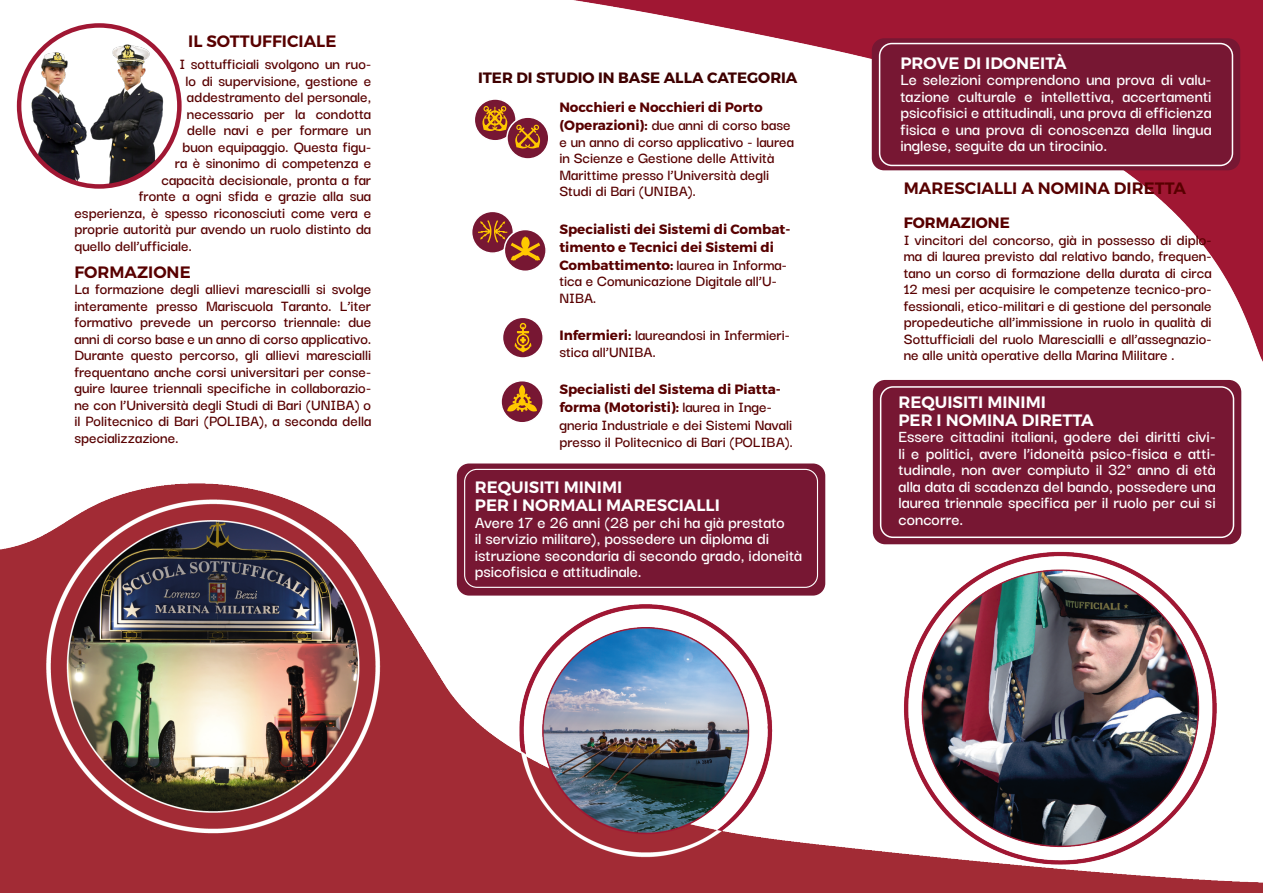
<style>
.page{position:relative;width:1263px;height:893px;background:#fff}
.page>*{position:absolute;margin:0;border:0;box-sizing:border-box;transform-origin:0 0}
.t1{font:600 18px/16.5px "Darker Grotesque";color:#fff;text-align:justify}
.t2{font:600 16.5px/16.5px "Darker Grotesque";color:#580000}
.t3{font:600 16.5px "Montserrat";color:#fff}
.t4{font:600 16.5px "Montserrat";color:#580000}
.t5{font:700 15px "Montserrat";color:#3f0000}
.t6{font:700 15px "Montserrat";color:#580000}
.t7{font:700 13.5px/18px "Montserrat";color:#580000}
.s1{font-family:"Montserrat";font-weight:700;font-size:13.5px}
.s2{font-family:"Darker Grotesque";font-weight:600;font-size:16.5px}
</style>
<div class="page">
<img style="left:0;top:0;width:1263px;height:893px">
<img style="left:19px;top:36px;width:160px;height:150px">
<div style="left:17px;top:23px;width:165px;height:166px;border:4px solid #a01733;border-radius:50%"></div>
<div style="left:872px;top:38px;width:368px;height:132px;background:#771733;border-radius:12px"></div>
<div style="left:879px;top:43px;width:354px;height:123px;border:2px solid #fff;border-radius:12px"></div>
<svg style="left:474px;top:99px;width:42px;height:42px"></svg>
<div style="left:473px;top:98px;width:44px;height:44px;border:2px solid #fff;border-radius:50%"></div>
<div style="left:507px;top:117px;width:42px;height:42px;background:#771733;border-radius:50%"></div>
<div style="left:506px;top:116px;width:43px;height:44px;border:2px solid #fff;border-radius:50%"></div>
<svg style="left:515px;top:124px;width:25px;height:25px"></svg>
<svg style="left:482px;top:106px;width:25px;height:25px"></svg>
<div style="left:502px;top:317px;width:41px;height:41px;background:#771733;border-radius:50%"></div>
<div style="left:502px;top:317px;width:42px;height:42px;border:2px solid #fff;border-radius:50%"></div>
<svg style="left:515px;top:322px;width:16px;height:30px"></svg>
<div style="left:501px;top:381px;width:42px;height:42px;background:#771733;border-radius:50%"></div>
<div style="left:500px;top:380px;width:44px;height:43px;border:2px solid #fff;border-radius:50%"></div>
<svg style="left:507px;top:385px;width:30px;height:27px"></svg>
<div style="left:472px;top:211px;width:41px;height:42px;background:#771733;border-radius:50%"></div>
<div style="left:471px;top:211px;width:43px;height:43px;border:2px solid #fff;border-radius:50%"></div>
<div style="left:504px;top:230px;width:42px;height:41px;background:#771733;border-radius:50%"></div>
<div style="left:504px;top:229px;width:43px;height:43px;border:2px solid #fff;border-radius:50%"></div>
<svg style="left:478px;top:220px;width:62px;height:41px"></svg>
<div style="left:457px;top:463px;width:368px;height:133px;background:#771733;border-radius:12px"></div>
<div style="left:464px;top:469px;width:354px;height:119px;border:1px solid #fff;border-radius:12px"></div>
<div style="left:873px;top:380px;width:368px;height:164px;background:#771733;border-radius:12px"></div>
<div style="left:880px;top:386px;width:354px;height:152px;border:2px solid #fff;border-radius:12px"></div>
<p class="t4" style="left:188px;top:31px;width:150px">IL SOTTUFFICIALE</p>
<p class="t2" style="left:179px;top:56px;width:193px">I sottufficiali svolgono un ruo-</p>
<p class="t2" style="left:185px;top:72px;width:187px">lo di supervisione, gestione e</p>
<p class="t2" style="left:187px;top:89px;width:186px">addestramento del personale,</p>
<p class="t2" style="left:187px;top:105px;width:186px">necessario per la condotta</p>
<p class="t2" style="left:187px;top:122px;width:186px">delle navi e per formare un</p>
<p class="t2" style="left:182px;top:138px;width:190px">buon equipaggio. Questa figu-</p>
<p class="t2" style="left:175px;top:155px;width:198px">ra è sinonimo di competenza e</p>
<p class="t2" style="left:161px;top:171px;width:211px">capacità decisionale, pronta a far</p>
<p class="t2" style="left:139px;top:188px;width:234px">fronte a ogni sfida e grazie alla sua</p>
<p class="t2" style="left:74px;top:204px;width:298px">esperienza, è spesso riconosciuti come vera e</p>
<p class="t2" style="left:74px;top:221px;width:298px">proprie autorità pur avendo un ruolo distinto da</p>
<p class="t2" style="left:74px;top:237px;width:119px">quello dell’ufficiale.</p>
<p class="t4" style="left:74px;top:262px;width:118px">FORMAZIONE</p>
<p class="t2" style="left:74px;top:281px;width:298px;text-align:justify">La formazione degli allievi marescialli si svolge interamente presso Mariscuola Taranto. L’iter formativo prevede un percorso triennale: due anni di corso base e un anno di corso applicativo.<br>Durante questo percorso, gli allievi marescialli frequentano anche corsi universitari per conse&shy;guire lauree triennali specifiche in collaborazio&shy;ne con l’Università degli Studi di Bari (UNIBA) o il Politecnico di Bari (POLIBA), a seconda della specializzazione.</p>
<p class="t5" style="left:478px;top:68px;width:321px">ITER DI STUDIO IN BASE ALLA CATEGORIA</p>
<p class="t7" style="left:559px;top:99px;width:205px">Nocchieri e Nocchieri di Porto</p>
<p class="t2" style="left:559px;top:117px;width:236px"><span class="s1">(Operazioni):</span> due anni di corso base e un anno di corso applicativo - laurea in Scienze e Gestione delle Attività Marittime presso l’Università degli Studi di Bari (UNIBA).</p>
<p class="t7" style="left:559px;top:220px;width:233px">Specialisti dei Sistemi di Combat&shy;timento e Tecnici dei Sistemi di</p>
<p class="t2" style="left:559px;top:256px;width:229px"><span class="s1">Combattimento:</span> laurea in Informa&shy;tica e Comunicazione Digitale all’U-<br>NIBA.</p>
<p class="t2" style="left:559px;top:327px;width:232px"><span class="s1">Infermieri:</span> laureandosi in Infermieri&shy;stica all’UNIBA.</p>
<p class="t7" style="left:559px;top:381px;width:223px">Specialisti del Sistema di Piatta&shy;forma (Motoristi): <span class="s2">laurea in Inge-</span></p>
<p class="t2" style="left:559px;top:417px;width:235px">gneria Industriale e dei Sistemi Navali presso il Politecnico di Bari (POLIBA).</p>
<p class="t3" style="left:475px;top:477px;width:149px">REQUISITI MINIMI</p>
<p class="t3" style="left:475px;top:495px;width:247px">PER I NORMALI MARESCIALLI</p>
<p class="t1" style="left:475px;top:513px;width:329px;text-align:left">Avere 17 e 26 anni (28 per chi ha già prestato<br>il servizio militare), possedere un diploma di istruzione secondaria di secondo grado, idoneità psicofisica e attitudinale.</p>
<p class="t3" style="left:900px;top:52px;width:168px">PROVE DI IDONEITÀ</p>
<p class="t1" style="left:900px;top:71px;width:313px">Le selezioni comprendono una prova di valu&shy;tazione culturale e intellettiva, accertamenti psicofisici e attitudinali, una prova di efficienza fisica e una prova di conoscenza della lingua inglese, seguite da un tirocinio.</p>
<p class="t4" style="left:904px;top:177px;width:284px">MARESCIALLI A NOMINA DIRETTA</p>
<p class="t6" style="left:904px;top:213px;width:108px">FORMAZIONE</p>
<p class="t2" style="left:904px;top:231px;width:309px;text-align:justify">I vincitori del concorso, già in possesso di diplo&shy;ma di laurea previsto dal relativo bando, frequen&shy;tano un corso di formazione della durata di circa 12 mesi per acquisire le competenze tecnico-pro&shy;fessionali, etico-militari e di gestione del personale propedeutiche all’immissione in ruolo in qualità di Sottufficiali del ruolo Marescialli e all’assegnazio&shy;ne alle unità operative della Marina Militare .</p>
<p class="t3" style="left:898px;top:392px;width:149px">REQUISITI MINIMI</p>
<p class="t3" style="left:898px;top:410px;width:197px">PER I NOMINA DIRETTA</p>
<p class="t1" style="left:898px;top:428px;width:319px">Essere cittadini italiani, godere dei diritti civi&shy;li e politici, avere l’idoneità psico-fisica e atti&shy;tudinale, non aver compiuto il 32° anno di età alla data di scadenza del bando, possedere una laurea triennale specifica per il ruolo per cui si concorre.</p>
</div>
